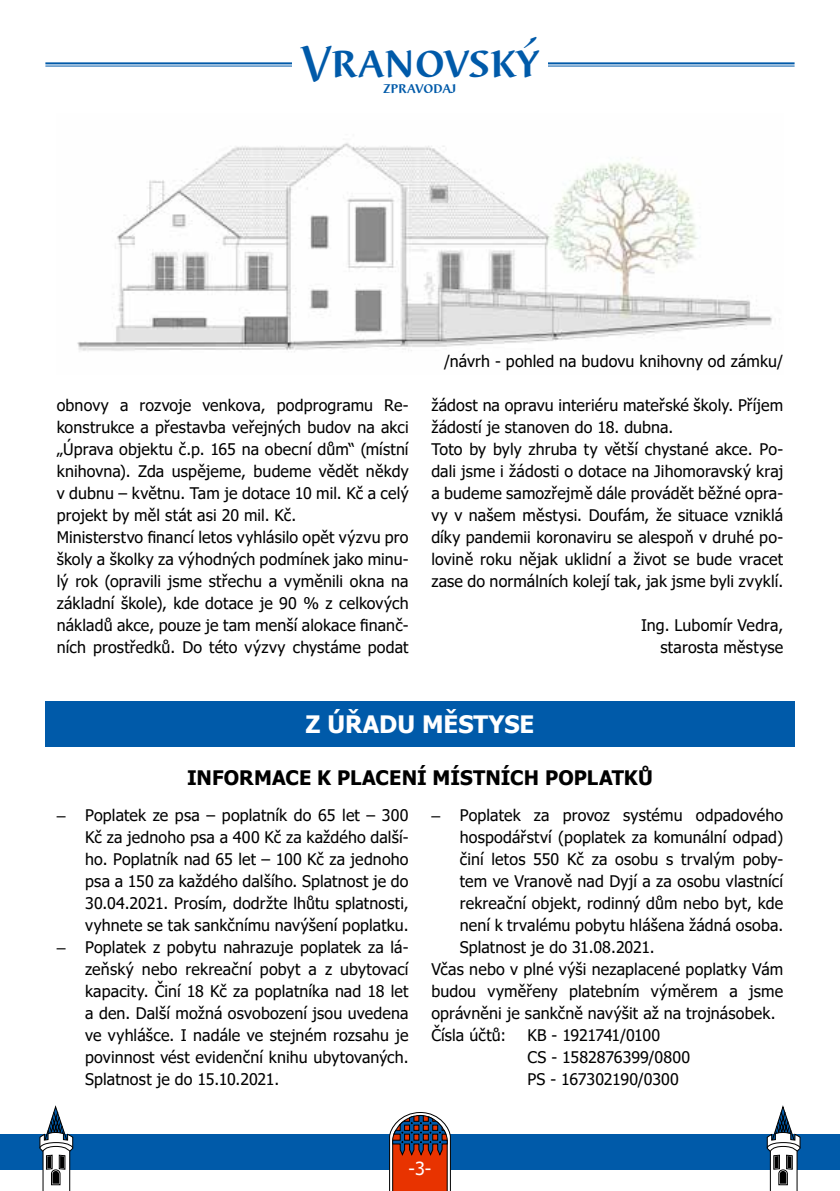
<style>
.page{position:relative;width:840px;height:1191px;background:#fff}
.page>*{position:absolute;margin:0;border:0;box-sizing:border-box;transform-origin:0 0}
.t1{font:500 46px "Barbedor DCDOT";color:#005aa9}
.t2{font:700 24px "Tahoma";color:#fff}
.t3{font:700 20px "Tahoma";letter-spacing:.005em;color:#000}
.t4{font:18px "Tahoma";color:#fff}
.t5{font:16px/22px "Tahoma";letter-spacing:.01em;color:#000}
.t6{font:500 15.4px "Barbedor DCDOT";color:#005aa9}
.s1{font-family:"Arial"}
</style>
<div class="page">
<hr style="left:45px;top:62px;width:749px;height:2px;background:#005aa9">
<hr style="left:45px;top:66px;width:749px;height:1px;background:#005aa9">
<div style="left:292px;top:0;width:255px;height:102px;background:#fff"></div>
<div style="left:45px;top:701px;width:749px;height:45px;background:#005aa9"></div>
<img style="left:77px;top:143px;width:695px;height:209px">
<div style="left:0;top:1134px;width:839px;height:35px;background:#005aa9"></div>
<svg style="left:766px;top:1105px;width:34px;height:86px"></svg>
<svg style="left:39px;top:1105px;width:34px;height:86px"></svg>
<svg style="left:388px;top:1112px;width:63px;height:79px"></svg>
<h1 class="t1" style="left:301px;top:35px;width:238px">Vranovský</h1>
<p class="t6" style="left:383px;top:79px;width:74px">zpravodaj</p>
<p class="t5" style="left:444px;top:351px;width:340px">/návrh - pohled na budovu knihovny od zámku/</p>
<p class="t5" style="left:57px;top:395px;width:353px">obnovy a rozvoje venkova, podprogramu Re&shy;konstrukce a přestavba veřejných budov na akci „Úprava objektu č.p. 165 na obecní dům“ (místní knihovna). Zda uspějeme, budeme vědět někdy v dubnu – květnu. Tam je dotace 10 mil. Kč a celý projekt by měl stát asi 20 mil. Kč.<br>Ministerstvo financí letos vyhlásilo opět výzvu pro školy a školky za výhodných podmínek jako minu&shy;lý rok (opravili jsme střechu a vyměnili okna na základní škole), kde dotace je 90 % z celkových nákladů akce, pouze je tam menší alokace finanč&shy;ních prostředků. Do této výzvy chystáme podat</p>
<p class="t5" style="left:431px;top:395px;width:353px">žádost na opravu interiéru mateřské školy. Příjem žádostí je stanoven do 18. dubna.<br>Toto by byly zhruba ty větší chystané akce. Po&shy;dali jsme i žádosti o dotace na Jihomoravský kraj a budeme samozřejmě dále provádět běžné opra&shy;vy v našem městysi. Doufám, že situace vzniklá díky pandemii koronaviru se alespoň v druhé po&shy;lovině roku nějak uklidní a život se bude vracet zase do normálních kolejí tak, jak jsme byli zvyklí.</p>
<p class="t5" style="left:640px;top:615px;width:144px;text-align:right">Ing. Lubomír Vedra, starosta městyse</p>
<h2 class="t2" style="left:305px;top:707px;width:230px">Z ÚŘADU MĚSTYSE</h2>
<p class="t3" style="left:187px;top:763px;width:467px">INFORMACE K PLACENÍ MÍSTNÍCH POPLATKŮ</p>
<p class="t5" style="left:85px;top:805px;width:325px;text-align:justify;text-indent:-28px"><span class="s1">–</span> Poplatek ze psa – poplatník do 65 let – 300<br>Kč za jednoho psa a 400 Kč za každého další&shy;ho. Poplatník nad 65 let – 100 Kč za jednoho psa a 150 za každého dalšího. Splatnost je do 30.04.2021. Prosím, dodržte lhůtu splatnosti, vyhnete se tak sankčnímu navýšení poplatku.</p>
<p class="t5" style="left:85px;top:937px;width:325px;text-align:justify;text-indent:-28px"><span class="s1">–</span> Poplatek z pobytu nahrazuje poplatek za lá&shy;zeňský nebo rekreační pobyt a z ubytovací kapacity. Činí 18 Kč za poplatníka nad 18 let a den. Další možná osvobození jsou uvedena ve vyhlášce. I nadále ve stejném rozsahu je povinnost vést evidenční knihu ubytovaných.<br>Splatnost je do 15.10.2021.</p>
<p class="t5" style="left:431px;top:805px;width:353px"><span class="s1">–</span> Poplatek za provoz systému odpadového</p>
<p class="t5" style="left:459px;top:827px;width:325px">hospodářství (poplatek za komunální odpad)</p>
<p class="t5" style="left:459px;top:849px;width:325px">činí letos 550 Kč za osobu s trvalým poby-</p>
<p class="t5" style="left:459px;top:871px;width:325px">tem ve Vranově nad Dyjí a za osobu vlastnící</p>
<p class="t5" style="left:459px;top:893px;width:325px">rekreační objekt, rodinný dům nebo byt, kde</p>
<p class="t5" style="left:459px;top:915px;width:325px">není k trvalému pobytu hlášena žádná osoba.</p>
<p class="t5" style="left:459px;top:937px;width:196px">Splatnost je do 31.08.2021.</p>
<p class="t5" style="left:431px;top:959px;width:353px">Včas nebo v plné výši nezaplacené poplatky Vám</p>
<p class="t5" style="left:431px;top:981px;width:353px">budou vyměřeny platebním výměrem a jsme</p>
<p class="t5" style="left:431px;top:1003px;width:345px">oprávněni je sankčně navýšit až na trojnásobek.</p>
<p class="t5" style="left:431px;top:1025px;width:76px">Čísla účtů:</p>
<p class="t5" style="left:527px;top:1025px;width:164px">KB - 1921741/0100<br>CS - 1582876399/0800<br>PS - 167302190/0300</p>
<p class="t4" style="left:408px;top:1156px;width:24px">-3-</p>
</div>
